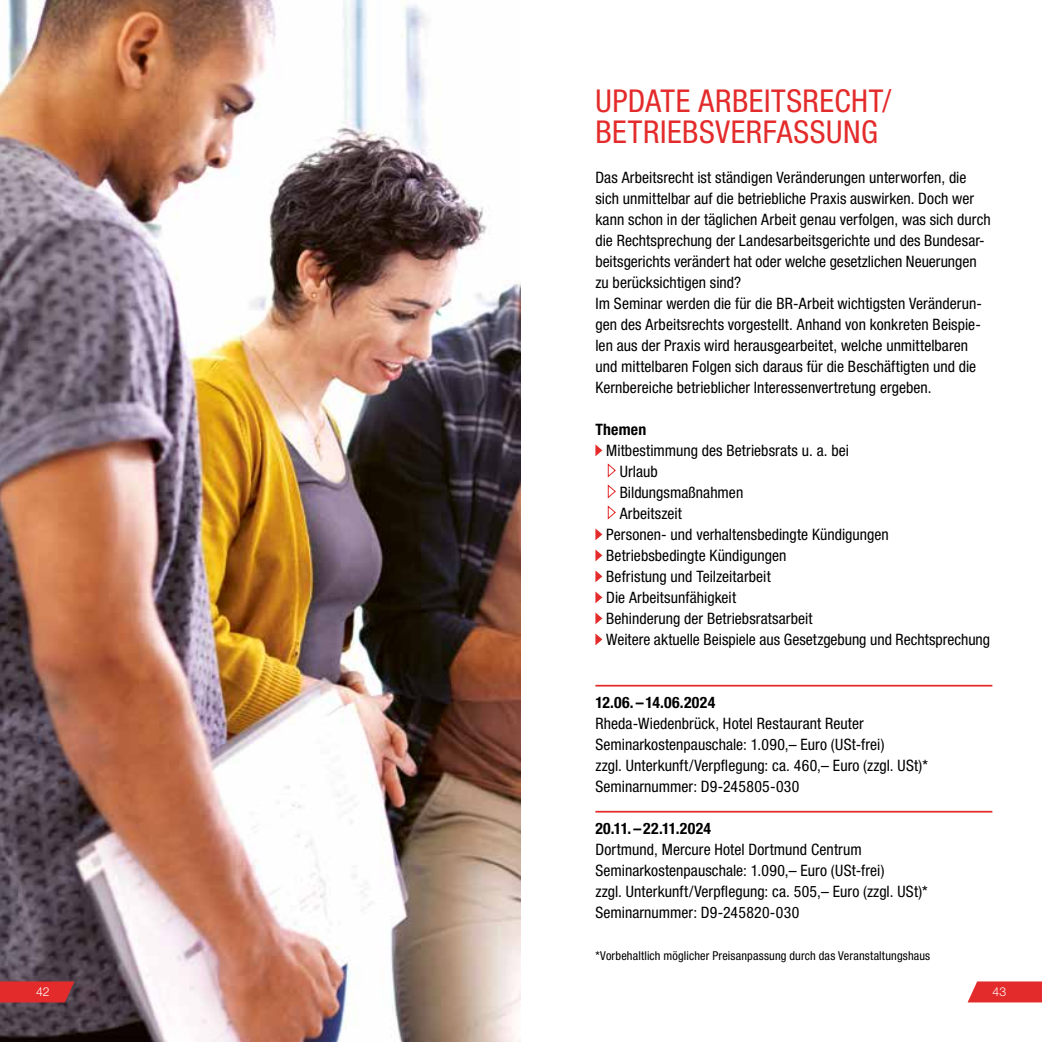
<style>
.page{position:relative;width:1042px;height:1042px;background:#fff}
.page>*{position:absolute;margin:0;border:0;box-sizing:border-box;transform-origin:0 0}
.t1{font:condensed 31.5px/31.5px "Helvetica Neue LT Std";letter-spacing:.02em;color:#e42b2b}
.t2{font:condensed 15.75px/21px "Helvetica Neue LT Std";letter-spacing:.005em;color:#000}
.t3{font:700 condensed 15.75px "Helvetica Neue LT Std";letter-spacing:.02em;color:#000}
.t4{font:condensed 12.25px "Helvetica Neue LT Std";letter-spacing:.01em;color:#000}
.t5{font:300 12.25px "Helvetica Neue LT Std";color:#fff}
</style>
<div class="page">
<img style="left:0;top:0;width:521px;height:1042px">
<svg style="left:967px;top:981px;width:75px;height:21px;background:#e63e3e"></svg>
<hr style="left:595px;top:685px;width:397px;height:1px;background:#e42b2b">
<hr style="left:595px;top:811px;width:397px;height:1px;background:#e42b2b">
<svg style="left:595px;top:444px;width:7px;height:12px"></svg>
<svg style="left:607px;top:463px;width:9px;height:57px"></svg>
<svg style="left:595px;top:528px;width:7px;height:12px"></svg>
<svg style="left:595px;top:549px;width:7px;height:12px"></svg>
<svg style="left:595px;top:570px;width:7px;height:12px"></svg>
<svg style="left:595px;top:591px;width:7px;height:12px"></svg>
<svg style="left:595px;top:612px;width:7px;height:12px"></svg>
<svg style="left:595px;top:633px;width:7px;height:12px"></svg>
<svg style="left:0;top:981px;width:74px;height:21px;background:#d82d2d"></svg>
<p class="t5" style="left:36px;top:984px;width:15px">42</p>
<h1 class="t1" style="left:595px;top:85px;width:297px">UPDATE ARBEITSRECHT/<br>BETRIEBSVERFASSUNG</h1>
<p class="t2" style="left:595px;top:167px;width:397px">Das Arbeitsrecht ist ständigen Veränderungen unterworfen, die sich unmittelbar auf die betriebliche Praxis auswirken. Doch wer kann schon in der täglichen Arbeit genau verfolgen, was sich durch die Rechtsprechung der Landesarbeitsgerichte und des Bundesar&shy;beitsgerichts verändert hat oder welche gesetzlichen Neuerungen zu berücksichtigen sind?<br>Im Seminar werden die für die BR-Arbeit wichtigsten Veränderun&shy;gen des Arbeitsrechts vorgestellt. Anhand von konkreten Beispie&shy;len aus der Praxis wird herausgearbeitet, welche unmittelbaren und mittelbaren Folgen sich daraus für die Beschäftigten und die Kernbereiche betrieblicher Interessenvertretung ergeben.</p>
<p class="t3" style="left:595px;top:420px;width:52px">Themen</p>
<p class="t2" style="left:606px;top:440px;width:244px">Mitbestimmung des Betriebsrats u. a. bei</p>
<p class="t2" style="left:620px;top:461px;width:40px">Urlaub</p>
<p class="t2" style="left:620px;top:482px;width:125px">Bildungsmaßnahmen</p>
<p class="t2" style="left:620px;top:503px;width:64px">Arbeitszeit</p>
<p class="t2" style="left:606px;top:524px;width:284px">Personen- und verhaltensbedingte Kündigungen</p>
<p class="t2" style="left:606px;top:545px;width:182px">Betriebsbedingte Kündigungen</p>
<p class="t2" style="left:606px;top:566px;width:166px">Befristung und Teilzeitarbeit</p>
<p class="t2" style="left:606px;top:587px;width:131px">Die Arbeitsunfähigkeit</p>
<p class="t2" style="left:606px;top:608px;width:208px">Behinderung der Betriebsratsarbeit</p>
<p class="t2" style="left:606px;top:629px;width:385px">Weitere aktuelle Beispiele aus Gesetzgebung und Rechtsprechung</p>
<p class="t3" style="left:595px;top:693px;width:121px">12.06.–14.06.2024</p>
<p class="t2" style="left:595px;top:713px;width:334px">Rheda-Wiedenbrück, Hotel Restaurant Reuter Seminarkostenpauschale: 1.090,– Euro (USt-frei)<br>zzgl. Unterkunft/Verpflegung: ca. 460,– Euro (zzgl. USt)* Seminarnummer: D9-245805-030</p>
<p class="t3" style="left:595px;top:819px;width:117px">20.11.–22.11.2024</p>
<p class="t2" style="left:595px;top:839px;width:334px">Dortmund, Mercure Hotel Dortmund Centrum Seminarkostenpauschale: 1.090,– Euro (USt-frei)<br>zzgl. Unterkunft/Verpflegung: ca. 505,– Euro (zzgl. USt)* Seminarnummer: D9-245820-030</p>
<p class="t4" style="left:595px;top:949px;width:336px">*Vorbehaltlich möglicher Preisanpassung durch das Veranstaltungshaus</p>
<p class="t5" style="left:992px;top:984px;width:15px">43</p>
</div>
